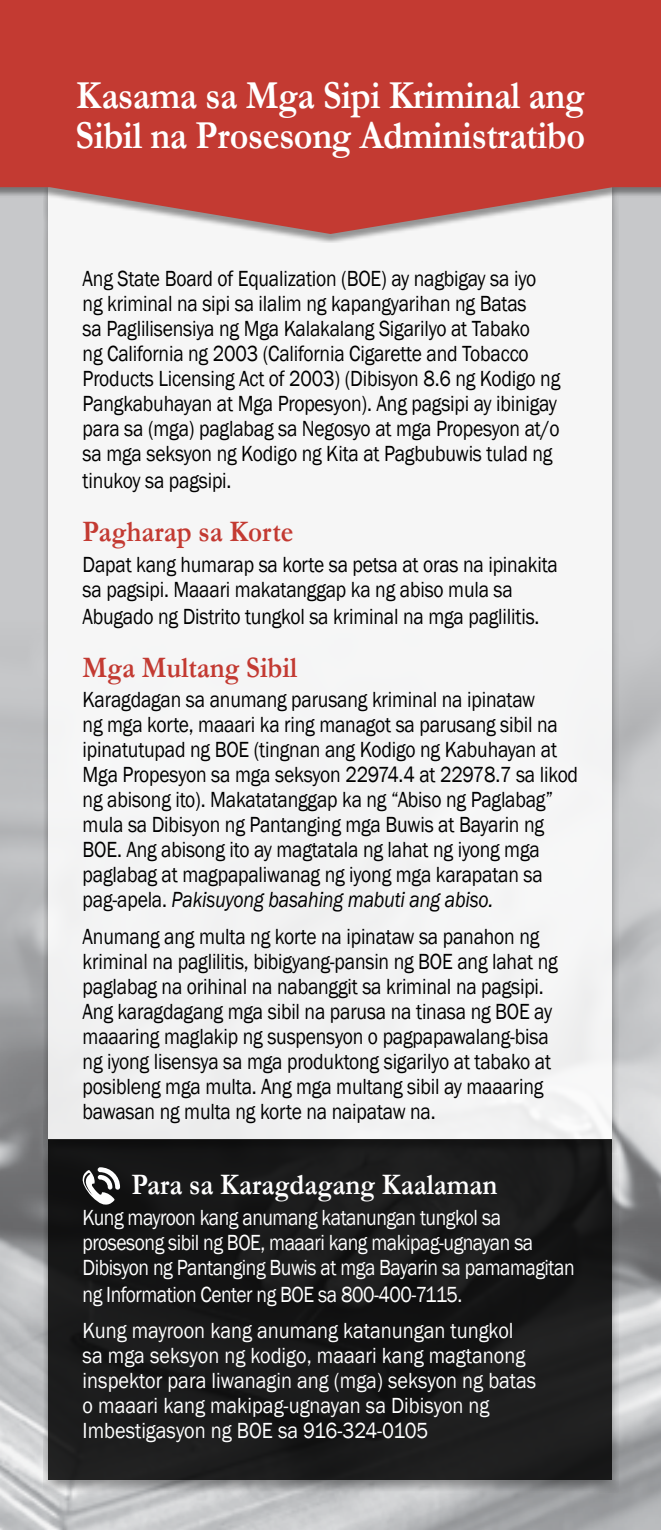
<style>
.page{position:relative;width:661px;height:1530px;background:#fff}
.page>*{position:absolute;margin:0;border:0;box-sizing:border-box;transform-origin:0 0}
.t1{font:700 40px/40px "Garamond";letter-spacing:-.01em;color:#fff;scale:.9 1}
.t2{font:700 30px "Garamond";color:#c33a32;scale:.9 1}
.t3{font:700 30px "Garamond";color:#fff;scale:.9 1}
.t4{font:22.5px/25px "Franklin Gothic";letter-spacing:-.01em;color:#000;scale:.87 1}
.t5{font:22.5px/25px "Franklin Gothic";letter-spacing:-.025em;color:#fff;scale:.87 1}
.t6{font:22.5px/25px "Franklin Gothic";color:#fff;scale:.9 1}
.s1{font-style:italic}
</style>
<div class="page">
<div style="left:0;top:164px;width:660px;height:1366px;background:#c7c8ca"></div>
<img style="left:0;top:674px;width:660px;height:856px">
<div style="left:43px;top:183px;width:575px;height:970px;background:#000;opacity:.4"></div>
<div style="left:49px;top:182px;width:562px;height:957px;background:#f6f6f6"></div>
<div style="left:43px;top:1140px;width:575px;height:353px;background:#000;opacity:.4"></div>
<div style="left:49px;top:1139px;width:562px;height:341px;background:#1a1b1b"></div>
<div style="left:0;top:0;width:660px;height:242px;background:#000;opacity:.4"></div>
<svg style="left:0;top:0;width:660px;height:234px;background:#c44b44"></svg>
<svg style="left:81px;top:1167px;width:39px;height:38px"></svg>
<h1 class="t1" style="left:76px;top:76px;width:567px">Kasama sa Mga Sipi Kriminal ang<br>Sibil na Prosesong Administratibo</h1>
<p class="t4" style="left:83px;top:266px;width:550px">Ang State Board of Equalization (BOE) ay nagbigay sa iyo ng kriminal na sipi sa ilalim ng kapangyarihan ng Batas<br>sa Paglilisensiya ng Mga Kalakalang Sigarilyo at Tabako<br>ng California ng 2003 (California Cigarette and Tobacco Products Licensing Act of 2003) (Dibisyon 8.6 ng Kodigo ng Pangkabuhayan at Mga Propesyon). Ang pagsipi ay ibinigay para sa (mga) paglabag sa Negosyo at mga Propesyon at/o sa mga seksyon ng Kodigo ng Kita at Pagbubuwis tulad ng</p>
<p class="t4" style="left:83px;top:469px;width:172px">tinukoy sa pagsipi.</p>
<h2 class="t2" style="left:83px;top:511px;width:236px">Pagharap sa Korte</h2>
<p class="t4" style="left:83px;top:552px;width:547px">Dapat kang humarap sa korte sa petsa at oras na ipinakita sa pagsipi. Maaari makatanggap ka ng abiso mula sa</p>
<p class="t4" style="left:83px;top:605px;width:526px">Abugado ng Distrito tungkol sa kriminal na mga paglilitis.</p>
<h2 class="t2" style="left:83px;top:647px;width:240px">Mga Multang Sibil</h2>
<p class="t4" style="left:83px;top:688px;width:570px">Karagdagan sa anumang parusang kriminal na ipinataw<br>ng mga korte, maaari ka ring managot sa parusang sibil na ipinatutupad ng BOE (tingnan ang Kodigo ng Kabuhayan at Mga Propesyon sa mga seksyon 22974.4 at 22978.7 sa likod ng abisong ito). Makatatanggap ka ng “Abiso ng Paglabag” mula sa Dibisyon ng Pantanging mga Buwis at Bayarin ng BOE. Ang abisong ito ay magtatala ng lahat ng iyong mga paglabag at magpapaliwanag ng iyong mga karapatan sa pag-apela. <span class="s1">Pakisuyong basahing mabuti ang abiso.</span></p>
<p class="t4" style="left:83px;top:924px;width:547px">Anumang ang multa ng korte na ipinataw sa panahon ng kriminal na paglilitis, bibigyang-pansin ng BOE ang lahat ng paglabag na orihinal na nabanggit sa kriminal na pagsipi.<br>Ang karagdagang mga sibil na parusa na tinasa ng BOE ay maaaring maglakip ng suspensyon o pagpapawalang-bisa ng iyong lisensya sa mga produktong sigarilyo at tabako at posibleng mga multa. Ang mga multang sibil ay maaaring bawasan ng multa ng korte na naipataw na.</p>
<h2 class="t3" style="left:131px;top:1164px;width:408px">Para sa Karagdagang Kaalaman</h2>
<p class="t5" style="left:83px;top:1205px;width:566px">Kung mayroon kang anumang katanungan tungkol sa prosesong sibil ng BOE, maaari kang makipag-ugnayan sa<br>Dibisyon ng Pantanging Buwis at mga Bayarin sa pamamagitan</p>
<p class="t5" style="left:83px;top:1277px;width:496px;line-height:36.2px">ng Information Center ng BOE sa 800-400-7115.<br>Kung mayroon kang anumang katanungan tungkol</p>
<p class="t6" style="left:83px;top:1344px;width:505px">sa mga seksyon ng kodigo, maaari kang magtanong inspektor para liwanagin ang (mga) seksyon ng batas o maaari kang makipag-ugnayan sa Dibisyon ng Imbestigasyon ng BOE sa 916-324-0105</p>
</div>
